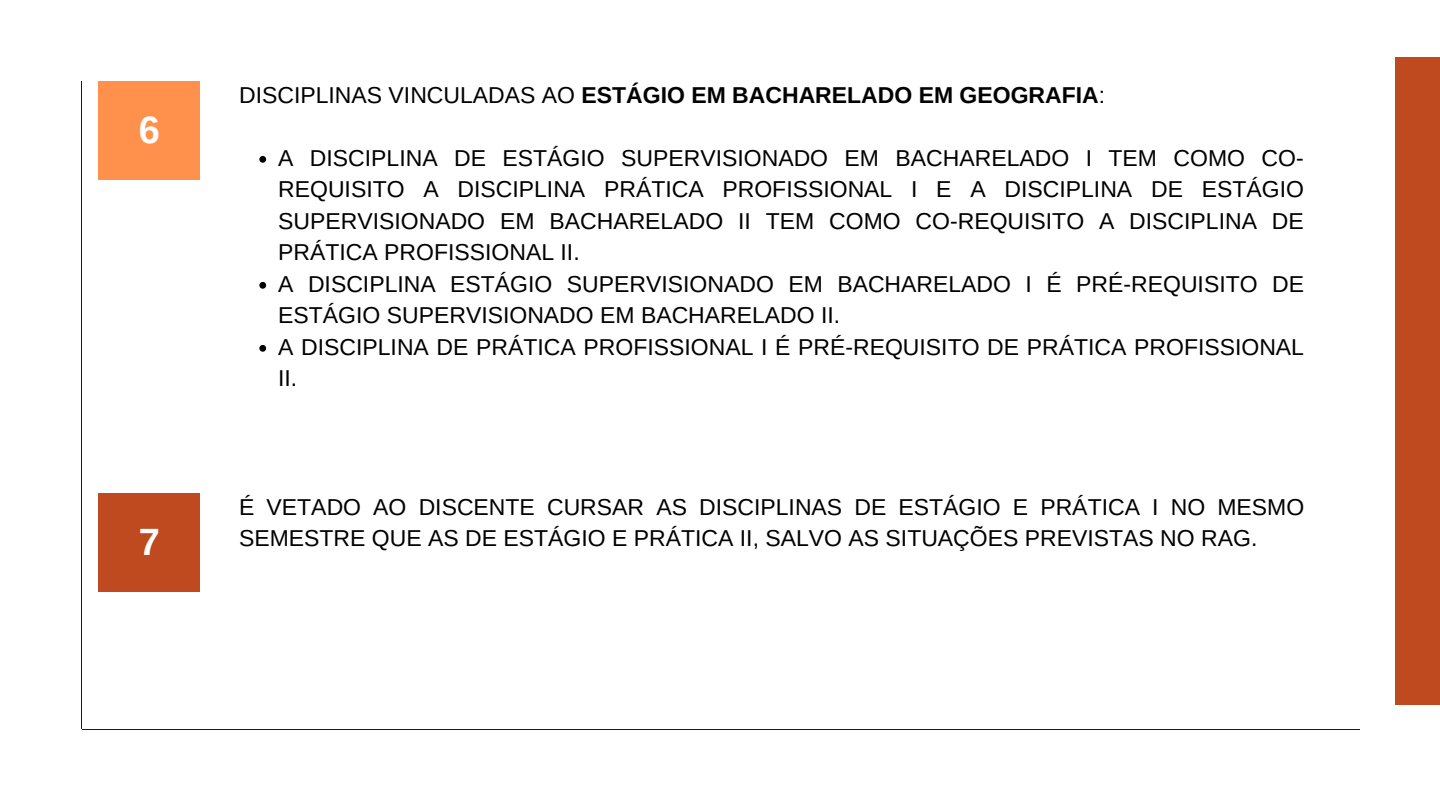
<style>
.page{position:relative;width:1440px;height:810px;background:#fff}
.page>*{position:absolute;margin:0;border:0;box-sizing:border-box;transform-origin:0 0}
.t1{font:700 38px "Arimo";color:#fff}
.t2{font:23px/31.5px "Arimo";color:#000}
.t3{font:700 23px "Arimo";color:#000}
.s1{font-weight:400}
</style>
<div class="page">
<hr style="left:81px;top:81px;width:1px;height:648px;background:#191919">
<div style="left:98px;top:81px;width:102px;height:98px;background:#ff914d"></div>
<hr style="left:82px;top:729px;width:1278px;height:1px;background:#191919">
<div style="left:1395px;top:57px;width:45px;height:648px;background:#bf4a1f"></div>
<svg style="left:259px;top:156px;width:7px;height:7px"></svg>
<svg style="left:259px;top:282px;width:7px;height:7px"></svg>
<svg style="left:259px;top:345px;width:7px;height:7px"></svg>
<div style="left:98px;top:493px;width:102px;height:98px;background:#bf4a1f"></div>
<h1 class="t1" style="left:139px;top:108px;width:23px">6</h1>
<p class="t3" style="left:239px;top:82px;width:868px"><span class="s1">DISCIPLINAS VINCULADAS AO</span> ESTÁGIO EM BACHARELADO EM GEOGRAFIA<span class="s1">:</span></p>
<p class="t2" style="left:278px;top:142px;width:1027px">A DISCIPLINA DE ESTÁGIO SUPERVISIONADO EM BACHARELADO I TEM COMO CO-REQUISITO A DISCIPLINA PRÁTICA PROFISSIONAL I E A DISCIPLINA DE ESTÁGIO SUPERVISIONADO EM BACHARELADO II TEM COMO CO-REQUISITO A DISCIPLINA DE PRÁTICA PROFISSIONAL II.<br>A DISCIPLINA ESTÁGIO SUPERVISIONADO EM BACHARELADO I É PRÉ-REQUISITO DE ESTÁGIO SUPERVISIONADO EM BACHARELADO II.<br>A DISCIPLINA DE PRÁTICA PROFISSIONAL I É PRÉ-REQUISITO DE PRÁTICA PROFISSIONAL II.</p>
<p class="t2" style="left:239px;top:491px;width:1067px">É VETADO AO DISCENTE CURSAR AS DISCIPLINAS DE ESTÁGIO E PRÁTICA I NO MESMO</p>
<h1 class="t1" style="left:139px;top:520px;width:23px">7</h1>
<p class="t2" style="left:239px;top:522px;width:1020px">SEMESTRE QUE AS DE ESTÁGIO E PRÁTICA II, SALVO AS SITUAÇÕES PREVISTAS NO RAG.</p>
</div>
